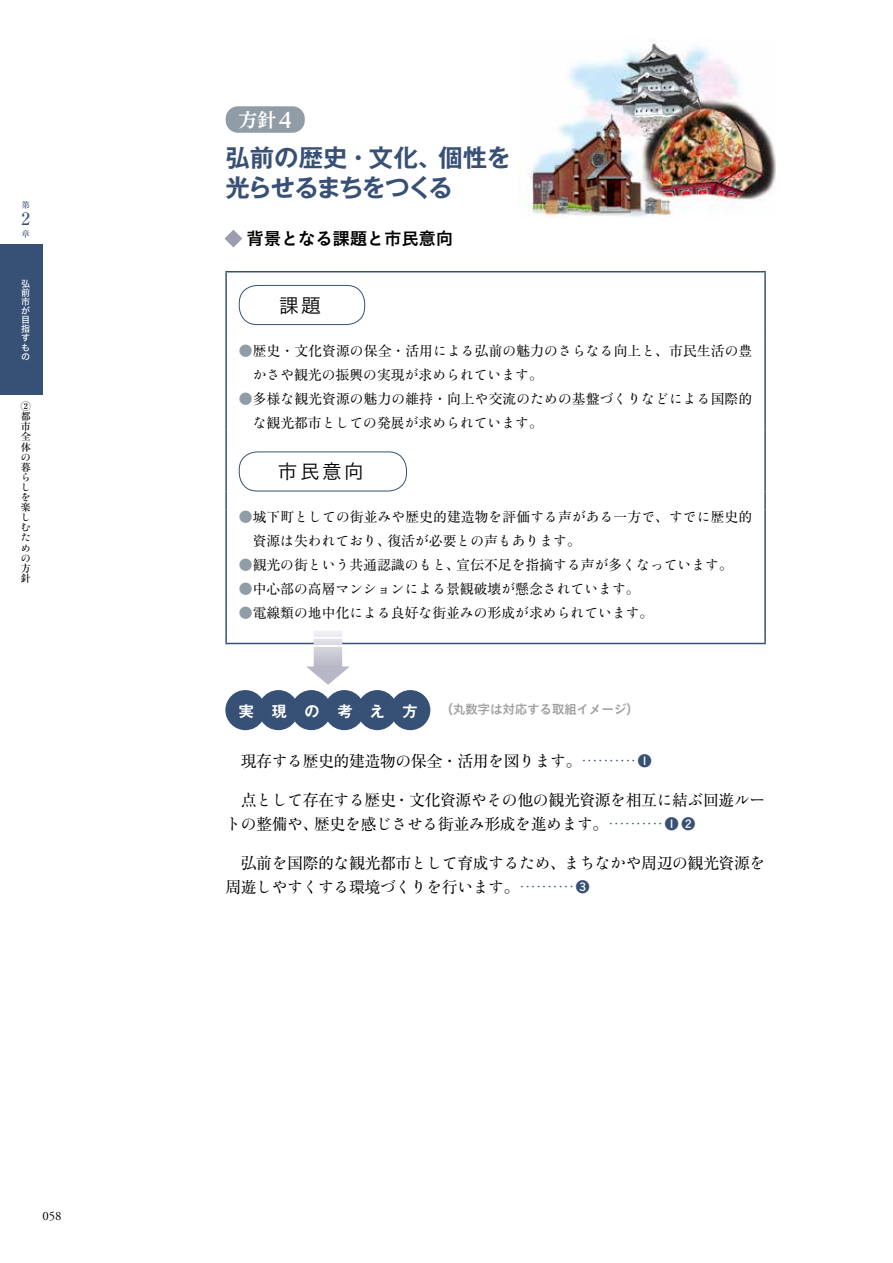
<style>
.page{position:relative;width:893px;height:1263px;background:#fff}
.page>*{position:absolute;margin:0;border:0;box-sizing:border-box;transform-origin:0 0}
.t1{font:700 24.45px/29.7px "Gothic MB101 Pro De";letter-spacing:-.035em;color:#375076}
.t2{font:20.25px "Koburina Go Std W3";letter-spacing:.095em;color:#000}
.t3{font:700 18.9px "UD Reimin Pr 6";color:#fff}
.t4{font:17.55px "Koburina Go Std W6";letter-spacing:-.02em;color:#000}
.t5{font:500 16.95px "Ryumin Pro";color:#375076}
.t6{font:15.9px "Ryumin Pro";letter-spacing:-.03em;color:#000}
.t7{font:15.9px "Ryumin Std Regular KO";letter-spacing:-.03em;color:#000}
.t8{font:700 15.15px "Gothic MB101 Pro De";letter-spacing:1.18em;color:#fff}
.t9{font:13.8px "Ryumin Std Regular KO";color:#000}
.t10{font:13.8px "Ryumin Pro";letter-spacing:.005em;color:#000}
.t11{font:12.75px "Koburina Go Std W6";letter-spacing:-.03em;color:#9fa0a0}
.t12{font:12.75px "Adobe Garamond Pro";color:#000}
.t13{font:500 10.05px/10.1px "Ryumin Pro";color:#000;text-align:justify}
.t14{font:10.05px/10.1px "Ryumin Std Medium KO";color:#000;text-align:justify}
.t15{font:9px/9.1px "Hira Kaku Std W5";color:#fff}
.t16{font:500 8.55px "Ryumin Pro";color:#375076}
.s1{font-size:20.7px}
.s2{color:#909ca6}
.s3{font-family:"Ryumin Std Regular KO"}
.s4{font-family:"Ryumin Pro"}
.s5{font-family:"Ryumin Pro";color:#909ca6}
.s6{font-size:11.7px;color:#375076}
.s7{font-family:"Koburina Go Std W6";font-size:13.8px;color:#375076}
.s8{font-family:"Ryumin Pro";font-size:11.7px;color:#375076}
</style>
<div class="page">
<div style="left:0;top:244px;width:43px;height:151px;background:#375076"></div>
<img style="left:520px;top:38px;width:256px;height:179px">
<hr style="left:225px;top:271px;width:541px;height:1px;background:#375076">
<hr style="left:225px;top:272px;width:2px;height:53px;background:#375076">
<hr style="left:764px;top:272px;width:2px;height:53px;background:#375076">
<svg style="left:225px;top:325px;width:2px;height:18px"></svg>
<svg style="left:764px;top:325px;width:2px;height:18px"></svg>
<hr style="left:225px;top:343px;width:2px;height:87px;background:#375076">
<hr style="left:764px;top:343px;width:2px;height:87px;background:#375076">
<hr style="left:225px;top:430px;width:2px;height:61px;background:#375076">
<hr style="left:764px;top:430px;width:2px;height:61px;background:#375076">
<svg style="left:225px;top:491px;width:2px;height:18px"></svg>
<svg style="left:764px;top:491px;width:2px;height:18px"></svg>
<hr style="left:225px;top:509px;width:2px;height:123px;background:#375076">
<hr style="left:764px;top:509px;width:2px;height:123px;background:#375076">
<svg style="left:764px;top:632px;width:2px;height:11px"></svg>
<hr style="left:225px;top:643px;width:541px;height:1px;background:#375076">
<div style="left:239px;top:285px;width:126px;height:40px;border:1px solid #375076;border-radius:18px"></div>
<div style="left:239px;top:451px;width:168px;height:40px;border:1px solid #375076;border-radius:18px"></div>
<svg style="left:225px;top:230px;width:17px;height:17px"></svg>
<div style="left:226px;top:106px;width:79px;height:26px;background:#909ca6;border-radius:12px"></div>
<svg style="left:225px;top:631px;width:205px;height:99px"></svg>
<p class="t16" style="left:21px;top:198px;width:10px">第</p>
<p class="t5" style="left:21px;top:205px;width:10px">2</p>
<p class="t16" style="left:21px;top:227px;width:10px">章</p>
<p class="t15" style="left:21px;top:279px;width:10px">弘前市が目指すもの</p>
<p class="t13" style="left:21px;top:401px;width:12px">②都市全体</p>
<p class="t14" style="left:21px;top:451px;width:10px">の</p>
<p class="t13" style="left:21px;top:461px;width:11px">暮</p>
<p class="t14" style="left:21px;top:471px;width:10px">らしを</p>
<p class="t13" style="left:21px;top:502px;width:11px">楽</p>
<p class="t14" style="left:21px;top:511px;width:11px">しむための</p>
<p class="t13" style="left:21px;top:562px;width:11px">方針</p>
<p class="t12" style="left:43px;top:1209px;width:21px">058</p>
<h3 class="t3" style="left:239px;top:104px;width:55px">方針<span class="s1">4</span></h3>
<h1 class="t1" style="left:225px;top:140px;width:287px">弘前の歴史・文化、個性を光らせるまちをつくる</h1>
<p class="t4" style="left:247px;top:225px;width:208px">背景となる課題と市民意向</p>
<h2 class="t2" style="left:279px;top:290px;width:44px">課題</h2>
<p class="t10" style="left:239px;top:340px;width:515px"><span class="s2">●</span>歴史・文化資源<span class="s3">の</span>保全・活用<span class="s3">による</span>弘前<span class="s3">の</span>魅力<span class="s3">のさらなる</span>向上<span class="s3">と</span>、市民生活<span class="s3">の</span>豊</p>
<p class="t9" style="left:253px;top:365px;width:292px">かさや<span class="s4">観光</span>の<span class="s4">振興</span>の<span class="s4">実現</span>が<span class="s4">求</span>められています<span class="s4">。</span></p>
<p class="t10" style="left:239px;top:388px;width:515px"><span class="s2">●</span>多様<span class="s3">な</span>観光資源<span class="s3">の</span>魅力<span class="s3">の</span>維持・向上<span class="s3">や</span>交流<span class="s3">のための</span>基盤<span class="s3">づくりなどによる</span>国際的</p>
<p class="t9" style="left:253px;top:413px;width:292px">な<span class="s4">観光都市</span>としての<span class="s4">発展</span>が<span class="s4">求</span>められています<span class="s4">。</span></p>
<h2 class="t2" style="left:278px;top:456px;width:88px">市民意向</h2>
<p class="t10" style="left:239px;top:506px;width:515px"><span class="s2">●</span>城下町<span class="s3">としての</span>街並<span class="s3">みや</span>歴史的建造物<span class="s3">を</span>評価<span class="s3">する</span>声<span class="s3">がある</span>一方<span class="s3">で</span>、<span class="s3">すでに</span>歴史的</p>
<p class="t9" style="left:253px;top:531px;width:330px"><span class="s4">資源</span>は<span class="s4">失</span>われており<span class="s4">、復活</span>が<span class="s4">必要</span>との<span class="s4">声</span>もあります<span class="s4">。</span></p>
<p class="t9" style="left:239px;top:555px;width:496px"><span class="s5">●</span><span class="s4">観光</span>の<span class="s4">街</span>という<span class="s4">共通認識</span>のもと<span class="s4">、宣伝不足</span>を<span class="s4">指摘</span>する<span class="s4">声</span>が<span class="s4">多</span>くなっています<span class="s4">。</span></p>
<p class="t9" style="left:239px;top:579px;width:402px"><span class="s5">●</span><span class="s4">中心部</span>の<span class="s4">高層</span>マンションによる<span class="s4">景観破壊</span>が<span class="s4">懸念</span>されています<span class="s4">。</span></p>
<p class="t9" style="left:239px;top:603px;width:416px"><span class="s5">●</span><span class="s4">電線類</span>の<span class="s4">地中化</span>による<span class="s4">良好</span>な<span class="s4">街並</span>みの<span class="s4">形成</span>が<span class="s4">求</span>められています<span class="s4">。</span></p>
<p class="t8" style="left:239px;top:699px;width:180px">実現の考え方</p>
<p class="t11" style="left:440px;top:699px;width:200px">（丸数字は対応する取組イメージ）</p>
<p class="t6" style="left:225px;top:748px;width:428px">　現存<span class="s3">する</span>歴史的建造物<span class="s3">の</span>保全・活用<span class="s3">を</span>図<span class="s3">ります</span>。<span class="s6">･･････････</span><span class="s7">❶</span></p>
<p class="t6" style="left:225px;top:787px;width:542px">　点<span class="s3">として</span>存在<span class="s3">する</span>歴史・文化資源<span class="s3">やその</span>他<span class="s3">の</span>観光資源<span class="s3">を</span>相互<span class="s3">に</span>結<span class="s3">ぶ</span>回遊<span class="s3">ルー</span></p>
<p class="t7" style="left:225px;top:812px;width:472px">トの<span class="s4">整備</span>や<span class="s4">、歴史</span>を<span class="s4">感</span>じさせる<span class="s4">街並</span>み<span class="s4">形成</span>を<span class="s4">進</span>めます<span class="s4">。</span><span class="s8">･･････････</span><span class="s7">❶ ❷</span></p>
<p class="t6" style="left:225px;top:850px;width:542px">　弘前<span class="s3">を</span>国際的<span class="s3">な</span>観光都市<span class="s3">として</span>育成<span class="s3">するため</span>、<span class="s3">まちなかや</span>周辺<span class="s3">の</span>観光資源<span class="s3">を</span></p>
<p class="t7" style="left:225px;top:875px;width:366px"><span class="s4">周遊</span>しやすくする<span class="s4">環境</span>づくりを<span class="s4">行</span>います<span class="s4">。</span><span class="s8">･･････････</span><span class="s7">❸</span></p>
</div>
